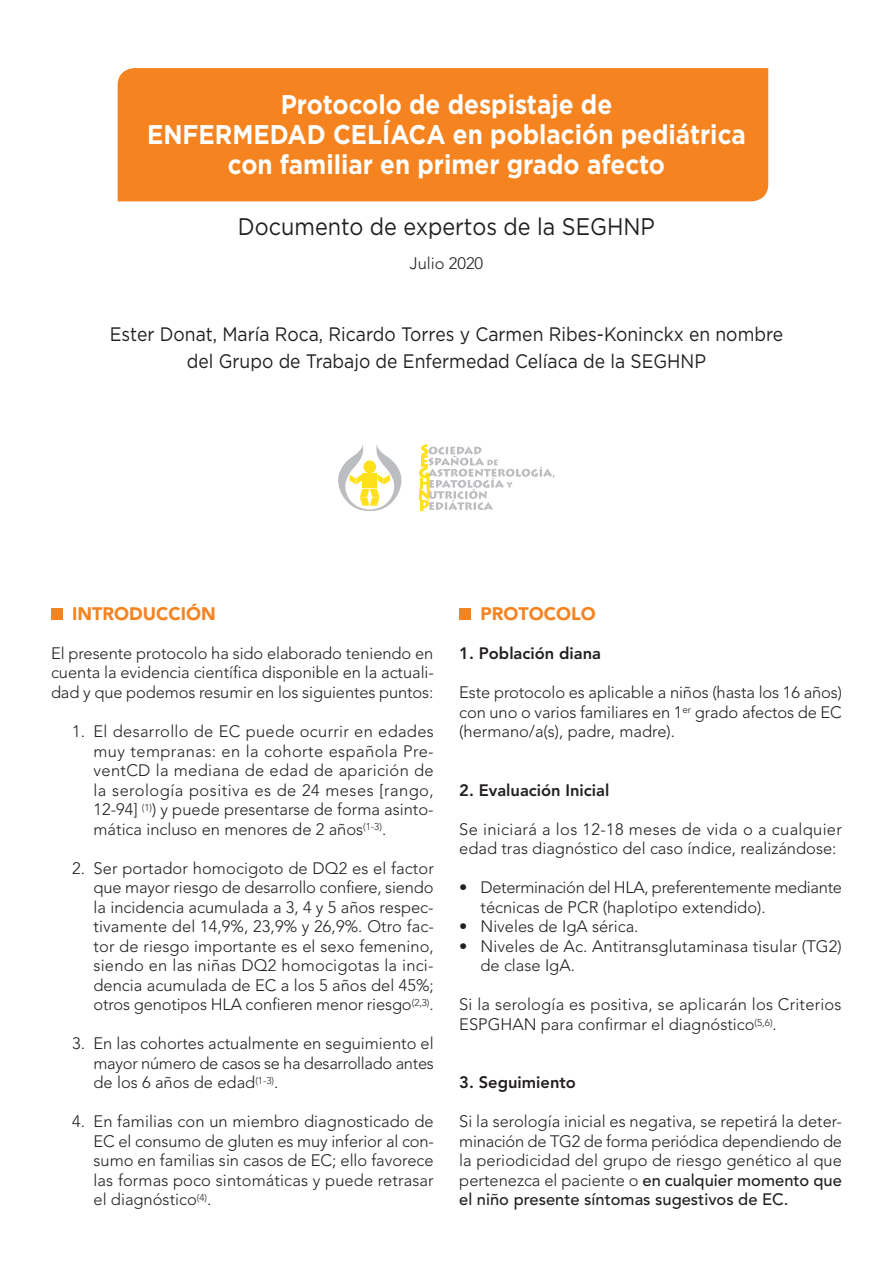
<style>
.page{position:relative;width:893px;height:1268px;background:#fff}
.page>*{position:absolute;margin:0;border:0;box-sizing:border-box;transform-origin:0 0}
.t1{font:700 27px/30px "Gotham";color:#fff;text-align:center;scale:.9 1}
.t2{font:24px "Gotham";color:#231f20;scale:.9 1}
.t3{font:19.5px/27px "Gotham";color:#231f20;text-align:center;scale:.9 1}
.t4{font:900 18px "Avenir LT Std";color:#f58420}
.t5{font:300 16.5px/19.5px "Avenir LT Std";color:#231f20;text-align:justify}
.t6{font:300 16.5px/19.5px "Avenir LT Std";letter-spacing:-.02em;color:#231f20}
.t7{font:800 16.5px "Avenir LT Std";color:#231f20}
.s1{font-weight:500}
</style>
<div class="page">
<div style="left:51px;top:608px;width:11px;height:12px;background:#f58420"></div>
<div style="left:459px;top:608px;width:12px;height:12px;background:#f58420"></div>
<div style="left:118px;top:68px;width:650px;height:133px;background:#f58420"></div>
<svg style="left:338px;top:445px;width:64px;height:66px"></svg>
<svg style="left:419px;top:444px;width:136px;height:67px"></svg>
<h1 class="t1" style="left:147px;top:89px;width:667px">Protocolo de despistaje de<br>ENFERMEDAD CELÍACA en población pediátrica con familiar en primer grado afecto</h1>
<h2 class="t2" style="left:238px;top:211px;width:465px">Documento de expertos de la SEGHNP</h2>
<p class="t5" style="left:410px;top:253px;width:75px">Julio 2020</p>
<p class="t3" style="left:110px;top:320px;width:749px">Ester Donat, María Roca, Ricardo Torres y Carmen Ribes-Koninckx en nombre del Grupo de Trabajo de Enfermedad Celíaca de la SEGHNP</p>
<p class="t4" style="left:72px;top:602px;width:145px">INTRODUCCIÓN</p>
<p class="t5" style="left:51px;top:643px;width:385px">El presente protocolo ha sido elaborado teniendo en cuenta la evidencia científica disponible en la actuali&shy;dad y que podemos resumir en los siguientes puntos:</p>
<p class="t5" style="left:94px;top:721px;width:342px;text-indent:-21px">1. El desarrollo de EC puede ocurrir en edades muy tempranas: en la cohorte española Pre&shy;ventCD la mediana de edad de aparición de la serología positiva es de 24 meses [rango, 12-94] <sup>(1)</sup>) y puede presentarse de forma asinto&shy;mática incluso en menores de 2 años<sup>(1-3)</sup>.</p>
<p class="t5" style="left:94px;top:858px;width:342px;text-indent:-21px">2. Ser portador homocigoto de DQ2 es el factor que mayor riesgo de desarrollo confiere, siendo la incidencia acumulada a 3, 4 y 5 años respec&shy;tivamente del 14,9%, 23,9% y 26,9%. Otro fac&shy;tor de riesgo importante es el sexo femenino, siendo en las niñas DQ2 homocigotas la inci&shy;dencia acumulada de EC a los 5 años del 45%; otros genotipos HLA confieren menor riesgo<sup>(2,3)</sup>.</p>
<p class="t5" style="left:94px;top:1033px;width:342px;text-indent:-21px">3. En las cohortes actualmente en seguimiento el mayor número de casos se ha desarrollado antes de los 6 años de edad<sup>(1-3)</sup>.</p>
<p class="t5" style="left:94px;top:1111px;width:342px;text-indent:-21px">4. En familias con un miembro diagnosticado de EC el consumo de gluten es muy inferior al con&shy;sumo en familias sin casos de EC; ello favorece las formas poco sintomáticas y puede retrasar el diagnóstico<sup>(4)</sup>.</p>
<p class="t4" style="left:480px;top:602px;width:117px">PROTOCOLO</p>
<p class="t7" style="left:459px;top:643px;width:143px">1. Población diana</p>
<p class="t5" style="left:459px;top:682px;width:384px">Este protocolo es aplicable a niños (hasta los 16 años) con uno o varios familiares en 1<sup>er</sup> grado afectos de EC (hermano/a(s), padre, madre).</p>
<p class="t7" style="left:459px;top:780px;width:152px">2. Evaluación Inicial</p>
<p class="t5" style="left:459px;top:819px;width:384px">Se iniciará a los 12-18 meses de vida o a cualquier edad tras diagnóstico del caso índice, realizándose:</p>
<p class="t6" style="left:480px;top:877px;width:363px;text-indent:-21px">• Determinación del HLA, preferentemente mediante técnicas de PCR (haplotipo extendido).</p>
<p class="t5" style="left:459px;top:916px;width:181px">• Niveles de IgA sérica.</p>
<p class="t5" style="left:480px;top:936px;width:363px;text-indent:-21px">• Niveles de Ac. Antitransglutaminasa tisular (TG2) de clase IgA.</p>
<p class="t5" style="left:459px;top:994px;width:384px">Si la serología es positiva, se aplicarán los Criterios<br>ESPGHAN para confirmar el diagnóstico<sup>(5,6)</sup>.</p>
<p class="t7" style="left:459px;top:1072px;width:118px">3. Seguimiento</p>
<p class="t5" style="left:459px;top:1111px;width:384px">Si la serología inicial es negativa, se repetirá la deter&shy;minación de TG2 de forma periódica dependiendo de la periodicidad del grupo de riesgo genético al que pertenezca el paciente o <span class="s1">en cualquier momento que el niño presente síntomas sugestivos de EC.</span></p>
</div>
